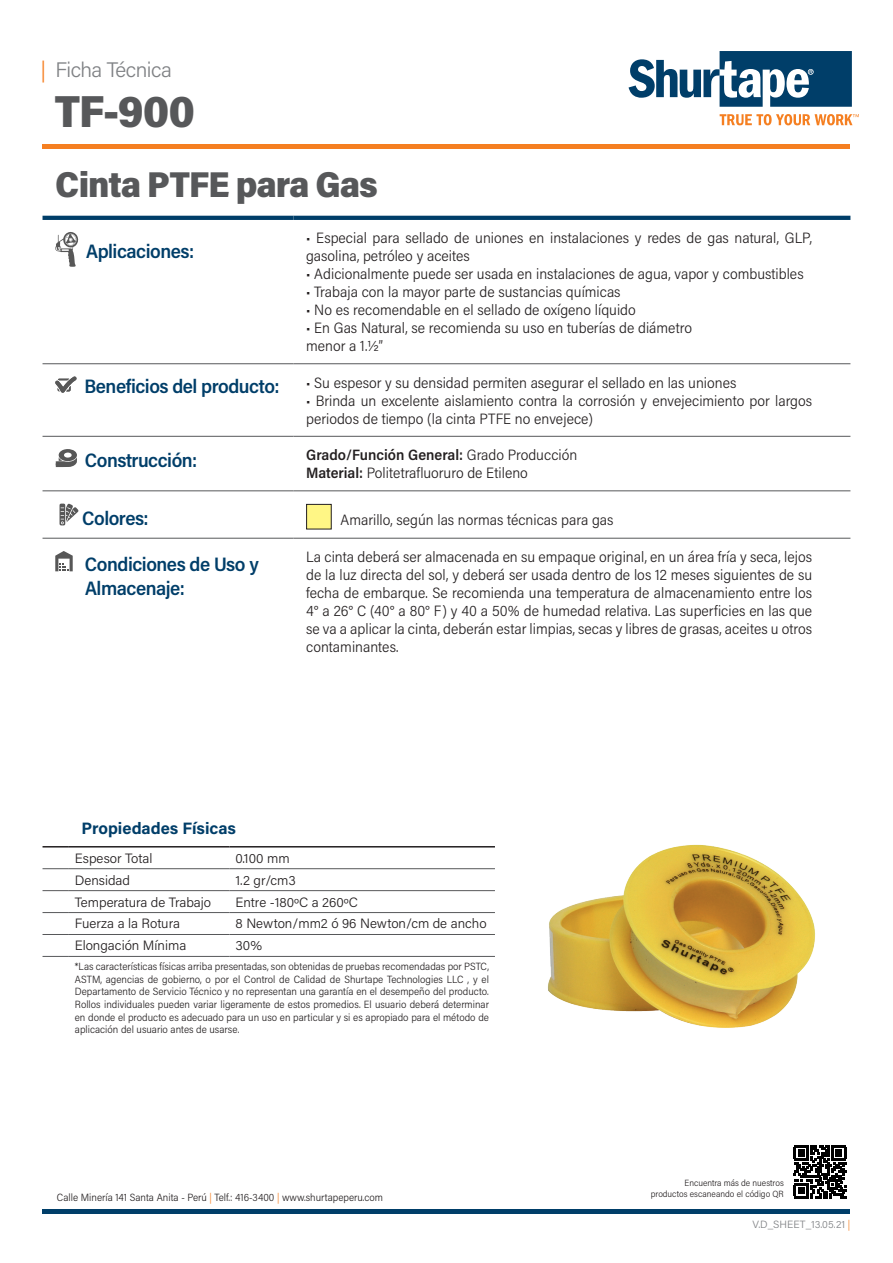
<style>
.page{position:relative;width:893px;height:1263px;background:#fff}
.page>*{position:absolute;margin:0;border:0;box-sizing:border-box;transform-origin:0 0}
.t1{font:900 45px "Acumin Pro Semi Cond";color:#57585a}
.t2{font:900 36px "Acumin Pro Semi Cond";letter-spacing:-.025em;color:#57585a}
.t3{font:300 21px "Acumin Pro";letter-spacing:-.025em;color:#808285}
.t4{font:600 19.5px "Acumin Pro Semi Cond";letter-spacing:-.025em;color:#003e69}
._02__Shur-Cabecera{font:700 16.5px "Acumin Pro";color:#003e69}
.t5{font:300 15px/18px "Acumin Pro Semi Cond";color:#231f20}
.t6{font:600 15px "Acumin Pro Semi Cond";color:#231f20}
._01__Shur-Datos_de_T{font:300 13.5px "Acumin Pro";color:#231f20}
.t7{font:300 10.5px/12.6px "Acumin Pro Semi Cond";color:#231f20;text-align:justify}
.t8{font:300 10.5px "Acumin Pro";letter-spacing:.01em;color:#808285}
.t9{font:300 9px "Acumin Pro Semi Cond";color:#231f20}
.s1{color:#f57f21}
.s2{font-weight:300}
.s3{font-weight:600}
.s4{font-family:"Acumin Pro Semi Cond";color:#f57f21}
</style>
<div class="page">
<hr style="left:43px;top:145px;width:807px;height:4px;background:#f57f21">
<hr style="left:43px;top:1210px;width:807px;height:4px;background:#003e69">
<svg style="left:720px;top:114px;width:139px;height:11px"></svg>
<svg style="left:629px;top:51px;width:223px;height:56px"></svg>
<svg style="left:43px;top:846px;width:26px;height:1px"></svg>
<hr style="left:69px;top:846px;width:161px;height:1px;background:#231f20">
<hr style="left:230px;top:846px;width:265px;height:1px;background:#231f20">
<svg style="left:43px;top:868px;width:26px;height:1px"></svg>
<hr style="left:69px;top:868px;width:161px;height:1px;background:#57585a">
<hr style="left:230px;top:868px;width:265px;height:1px;background:#57585a">
<svg style="left:43px;top:890px;width:26px;height:1px"></svg>
<hr style="left:69px;top:890px;width:161px;height:1px;background:#57585a">
<hr style="left:230px;top:890px;width:265px;height:1px;background:#57585a">
<hr style="left:230px;top:912px;width:265px;height:1px;background:#57585a">
<hr style="left:230px;top:934px;width:265px;height:1px;background:#57585a">
<hr style="left:230px;top:956px;width:265px;height:1px;background:#57585a">
<svg style="left:43px;top:912px;width:26px;height:1px"></svg>
<hr style="left:69px;top:912px;width:161px;height:1px;background:#57585a">
<svg style="left:43px;top:934px;width:26px;height:1px"></svg>
<hr style="left:69px;top:934px;width:161px;height:1px;background:#57585a">
<svg style="left:43px;top:956px;width:26px;height:1px"></svg>
<hr style="left:69px;top:956px;width:161px;height:1px;background:#57585a">
<hr style="left:43px;top:363px;width:250px;height:1px;background:#57585a">
<hr style="left:293px;top:363px;width:557px;height:1px;background:#57585a">
<hr style="left:43px;top:436px;width:250px;height:1px;background:#57585a">
<hr style="left:293px;top:436px;width:557px;height:1px;background:#57585a">
<hr style="left:43px;top:490px;width:250px;height:1px;background:#57585a">
<hr style="left:293px;top:490px;width:557px;height:1px;background:#57585a">
<hr style="left:43px;top:538px;width:250px;height:1px;background:#57585a">
<hr style="left:293px;top:538px;width:557px;height:1px;background:#57585a">
<hr style="left:43px;top:216px;width:250px;height:4px;background:#003e69">
<hr style="left:293px;top:216px;width:557px;height:4px;background:#003e69">
<svg style="left:55px;top:232px;width:24px;height:35px"></svg>
<svg style="left:55px;top:376px;width:22px;height:17px"></svg>
<svg style="left:55px;top:449px;width:22px;height:18px"></svg>
<svg style="left:60px;top:504px;width:19px;height:21px"></svg>
<div style="left:306px;top:504px;width:26px;height:25px;background:#fff685;border:1px solid #231f20"></div>
<svg style="left:55px;top:551px;width:18px;height:20px"></svg>
<svg style="left:793px;top:1145px;width:54px;height:54px"></svg>
<svg style="left:794px;top:1146px;width:52px;height:52px"></svg>
<img style="left:548px;top:844px;width:267px;height:184px">
<p class="t3" style="left:40px;top:55px;width:133px"><span class="s1">|</span> Ficha Técnica</p>
<p class="t1" style="left:54px;top:79px;width:142px">TF-900</p>
<p class="t2" style="left:55px;top:159px;width:324px">Cinta PTFE para Gas</p>
<p class="t4" style="left:86px;top:238px;width:110px">Aplicaciones:</p>
<p class="t5" style="left:306px;top:228px;width:507px">• Especial para sellado de uniones en instalaciones y redes de gas natural, GLP, gasolina, petróleo y aceites</p>
<p class="t5" style="left:306px;top:264px;width:499px">• Adicionalmente puede ser usada en instalaciones de agua, vapor y combustibles</p>
<p class="t5" style="left:306px;top:282px;width:316px">• Trabaja con la mayor parte de sustancias químicas</p>
<p class="t5" style="left:306px;top:300px;width:331px">• No es recomendable en el sellado de oxígeno líquido</p>
<p class="t5" style="left:306px;top:318px;width:387px">• En Gas Natural, se recomienda su uso en tuberías de diámetro</p>
<p class="t5" style="left:306px;top:336px;width:78px">menor a 1.½”</p>
<p class="t4" style="left:85px;top:372px;width:197px">Beneficios del producto:</p>
<p class="t5" style="left:306px;top:373px;width:432px">• Su espesor y su densidad permiten asegurar el sellado en las uniones</p>
<p class="t5" style="left:306px;top:391px;width:508px">• Brinda un excelente aislamiento contra la corrosión y envejecimiento por largos periodos de tiempo (la cinta PTFE no envejece)</p>
<p class="t4" style="left:85px;top:447px;width:114px">Construcción:</p>
<p class="t6" style="left:306px;top:444px;width:273px">Grado/Función General: <span class="s2">Grado Producción</span></p>
<p class="t5" style="left:306px;top:463px;width:223px"><span class="s3">Material:</span> Politetrafluoruro de Etileno</p>
<p class="t4" style="left:82px;top:505px;width:68px">Colores:</p>
<p class="t5" style="left:341px;top:510px;width:274px">Amarillo, según las normas técnicas para gas</p>
<p class="t4" style="left:85px;top:551px;width:175px">Condiciones de Uso y</p>
<p class="t4" style="left:85px;top:574px;width:101px">Almacenaje:</p>
<p class="t5" style="left:306px;top:547px;width:508px;text-align:justify">La cinta deberá ser almacenada en su empaque original, en un área fría y seca, lejos de la luz directa del sol, y deberá ser usada dentro de los 12 meses siguientes de su fecha de embarque. Se recomienda una temperatura de almacenamiento entre los 4° a 26° C (40° a 80° F) y 40 a 50% de humedad relativa. Las superficies en las que se va a aplicar la cinta, deberán estar limpias, secas y libres de grasas, aceites u otros contaminantes.</p>
<p class="_02__Shur-Cabecera" style="left:82px;top:817px;width:156px">Propiedades Físicas</p>
<p class="_01__Shur-Datos_de_T" style="left:75px;top:849px;width:79px">Espesor Total</p>
<p class="_01__Shur-Datos_de_T" style="left:236px;top:849px;width:55px">0.100 mm</p>
<p class="_01__Shur-Datos_de_T" style="left:75px;top:871px;width:57px">Densidad</p>
<p class="_01__Shur-Datos_de_T" style="left:236px;top:871px;width:62px">1.2 gr/cm3</p>
<p class="_01__Shur-Datos_de_T" style="left:75px;top:892px;width:138px">Temperatura de Trabajo</p>
<p class="_01__Shur-Datos_de_T" style="left:236px;top:892px;width:124px">Entre -180ºC a 260ºC</p>
<p class="_01__Shur-Datos_de_T" style="left:75px;top:914px;width:107px">Fuerza a la Rotura</p>
<p class="_01__Shur-Datos_de_T" style="left:236px;top:914px;width:252px">8 Newton/mm2 ó 96 Newton/cm de ancho</p>
<p class="_01__Shur-Datos_de_T" style="left:75px;top:936px;width:113px">Elongación Mínima</p>
<p class="_01__Shur-Datos_de_T" style="left:236px;top:936px;width:28px">30%</p>
<p class="t7" style="left:75px;top:960px;width:416px">*Las características físicas arriba presentadas, son obtenidas de pruebas recomendadas por PSTC, ASTM, agencias de gobierno, o por el Control de Calidad de Shurtape Technologies LLC , y el Departamento de Servicio Técnico y no representan una garantía en el desempeño del producto.<br>Rollos individuales pueden variar ligeramente de estos promedios. El usuario deberá determinar en donde el producto es adecuado para un uso en particular y si es apropiado para el método de aplicación del usuario antes de usarse.</p>
<p class="t7" style="left:57px;top:1191px;width:328px">Calle Minería 141 Santa Anita - Perú <span class="s1">|</span> Telf.: 416-3400 <span class="s1">|</span> www.shurtapeperu.com</p>
<p class="t9" style="left:685px;top:1177px;width:101px">Encuentra más de nuestros</p>
<p class="t9" style="left:651px;top:1188px;width:134px">productos escaneando el código QR</p>
<p class="t8" style="left:752px;top:1217px;width:99px">V.D_SHEET_13.05.21 <span class="s4">|</span></p>
</div>
